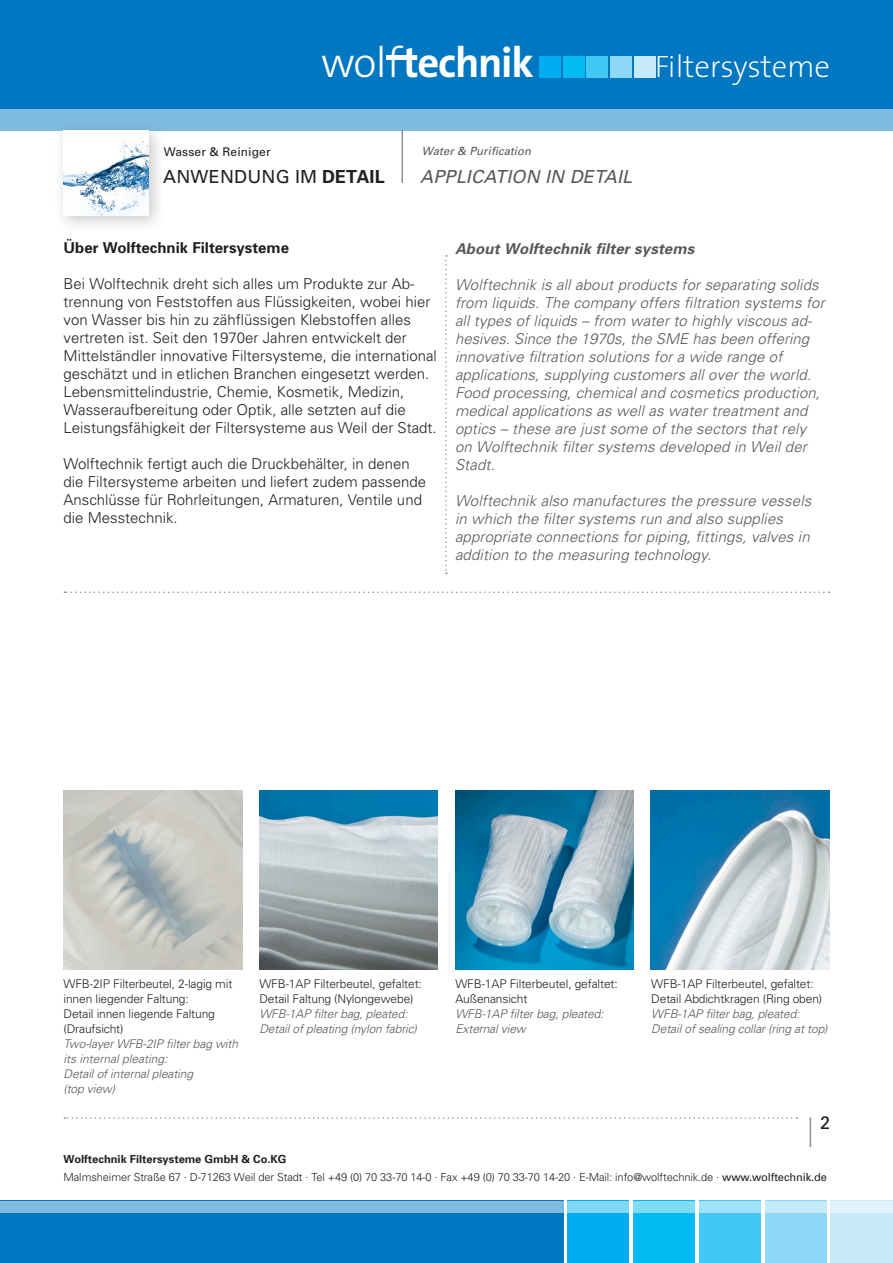
<style>
.page{position:relative;width:893px;height:1263px;background:#fff}
.page>*{position:absolute;margin:0;border:0;box-sizing:border-box;transform-origin:0 0}
.t1{font:700 42.75px "The Sans";letter-spacing:-.03em;color:#fff}
.t2{font:200 31.05px "The Sans";letter-spacing:-.01em;color:#fff}
.t3{font:italic 18px "Univers";letter-spacing:.01em;color:#57585a}
.t4{font:18px "Univers";letter-spacing:.01em;color:#231f20}
.t5{font:italic 300 15px/18px "Univers";letter-spacing:.01em;color:#57585a}
.t6{font:300 15px/18px "Univers";color:#231f20}
.t7{font:italic 700 15px "Univers";letter-spacing:.01em;color:#57585a}
.t8{font:700 15px "Univers";color:#231f20}
.t9{font:300 12px/15px "Univers";letter-spacing:-.01em;color:#231f20}
.t10{font:italic 300 12px/15px "Univers";letter-spacing:-.01em;color:#57585a}
.t11{font:12px "Univers";letter-spacing:.01em;color:#231f20}
.t12{font:italic 11.25px "Univers";letter-spacing:.01em;color:#57585a}
.t13{font:300 11.1px "Univers";letter-spacing:-.01em;color:#231f20}
.t14{font:700 11.1px "Univers";color:#231f20}
.s1{font-weight:300}
.s2{font-weight:700}
.s3{font-weight:400}
</style>
<div class="page">
<img style="left:64px;top:791px;width:178px;height:178px">
<img style="left:455px;top:791px;width:179px;height:178px">
<img style="left:259px;top:791px;width:179px;height:178px">
<img style="left:651px;top:791px;width:178px;height:178px">
<div style="left:0;top:0;width:893px;height:130px;background:#0077c0"></div>
<div style="left:0;top:109px;width:893px;height:22px;background:#7fbadf"></div>
<div style="left:387px;top:55px;width:30px;height:5px;background:#fff"></div>
<div style="left:539px;top:56px;width:22px;height:22px;background:#00aeef"></div>
<div style="left:586px;top:56px;width:22px;height:22px;background:#40c7f4"></div>
<div style="left:563px;top:56px;width:21px;height:22px;background:#00baf1"></div>
<div style="left:610px;top:56px;width:22px;height:22px;background:#8dd7f7"></div>
<div style="left:634px;top:56px;width:21px;height:22px;background:#c6eafa"></div>
<svg style="left:445px;top:255px;width:2px;height:319px"></svg>
<div style="left:567px;top:1201px;width:62px;height:62px;background:#00aeef"></div>
<div style="left:633px;top:1201px;width:62px;height:62px;background:#00baf1"></div>
<div style="left:699px;top:1201px;width:62px;height:62px;background:#40c7f4"></div>
<div style="left:765px;top:1201px;width:62px;height:62px;background:#8dd7f7"></div>
<div style="left:831px;top:1201px;width:62px;height:62px;background:#c6eafa"></div>
<div style="left:0;top:1201px;width:563px;height:62px;background:#0077c0"></div>
<svg style="left:0;top:1201px;width:893px;height:11px;background:#8fc9e8"></svg>
<div style="left:52px;top:119px;width:114px;height:114px;background:#231f20;opacity:.25"></div>
<img style="left:64px;top:131px;width:85px;height:85px">
<hr style="left:402px;top:130px;width:1px;height:53px;background:#231f20">
<hr style="left:810px;top:1117px;width:1px;height:30px;background:#231f20">
<svg style="left:64px;top:1117px;width:733px;height:2px"></svg>
<svg style="left:64px;top:591px;width:765px;height:2px"></svg>
<p class="t1" style="left:321px;top:27px;width:214px"><span class="s1">wolf</span>technik</p>
<p class="t2" style="left:655px;top:41px;width:177px">Filtersysteme</p>
<p class="t11" style="left:164px;top:144px;width:108px">Wasser &amp; Reiniger</p>
<p class="t12" style="left:422px;top:144px;width:111px">Water &amp; Purification</p>
<p class="t4" style="left:163px;top:165px;width:223px">ANWENDUNG IM <span class="s2">DETAIL</span></p>
<p class="t3" style="left:420px;top:165px;width:213px">APPLICATION IN DETAIL</p>
<p class="t8" style="left:64px;top:238px;width:227px">Über Wolftechnik Filtersysteme</p>
<p class="t6" style="left:64px;top:275px;width:375px">Bei Wolftechnik dreht sich alles um Produkte zur Ab&shy;trennung von Feststoffen aus Flüssigkeiten, wobei hier von Wasser bis hin zu zähflüssigen Klebstoffen alles vertreten ist. Seit den 1970er Jahren entwickelt der Mittelständler innovative Filtersysteme, die international geschätzt und in etlichen Branchen eingesetzt werden.<br>Lebensmittelindustrie, Chemie, Kosmetik, Medizin, Wasseraufbereitung oder Optik, alle setzten auf die Leistungsfähigkeit der Filtersysteme aus Weil der Stadt.</p>
<p class="t6" style="left:64px;top:455px;width:364px">Wolftechnik fertigt auch die Druckbehälter, in denen die Filtersysteme arbeiten und liefert zudem passende Anschlüsse für Rohrleitungen, Armaturen, Ventile und die Messtechnik.</p>
<p class="t7" style="left:455px;top:239px;width:241px">About Wolftechnik filter systems</p>
<p class="t5" style="left:455px;top:275px;width:371px">Wolftechnik is all about products for separating solids from liquids. The company offers filtration systems for all types of liquids – from water to highly viscous ad&shy;hesives. Since the 1970s, the SME has been offering innovative filtration solutions for a wide range of applications, supplying customers all over the world.<br>Food processing, chemical and cosmetics production, medical applications as well as water treatment and optics – these are just some of the sectors that rely on Wolftechnik filter systems developed in Weil der Stadt.</p>
<p class="t5" style="left:455px;top:491px;width:358px">Wolftechnik also manufactures the pressure vessels</p>
<p class="t5" style="left:455px;top:509px;width:329px">in which the filter systems run and also supplies</p>
<p class="t5" style="left:455px;top:527px;width:356px">appropriate connections for piping, fittings, valves in addition to the measuring technology.</p>
<p class="t9" style="left:64px;top:976px;width:170px">WFB-2IP Filterbeutel, 2-lagig mit innen liegender Faltung:</p>
<p class="t9" style="left:64px;top:1006px;width:153px">Detail innen liegende Faltung (Draufsicht)</p>
<p class="t10" style="left:64px;top:1036px;width:176px">Two-layer WFB-2IP filter bag with its internal pleating:</p>
<p class="t10" style="left:64px;top:1066px;width:131px">Detail of internal pleating</p>
<p class="t10" style="left:64px;top:1081px;width:53px">(top view)</p>
<p class="t9" style="left:259px;top:976px;width:164px">WFB-1AP Filterbeutel, gefaltet:<br>Detail Faltung (Nylongewebe)</p>
<p class="t10" style="left:259px;top:1006px;width:150px">WFB-1AP filter bag, pleated:</p>
<p class="t10" style="left:259px;top:1021px;width:159px">Detail of pleating (nylon fabric)</p>
<p class="t9" style="left:455px;top:976px;width:164px">WFB-1AP Filterbeutel, gefaltet:<br>Außenansicht</p>
<p class="t10" style="left:455px;top:1006px;width:150px">WFB-1AP filter bag, pleated:<br>External view</p>
<p class="t9" style="left:651px;top:976px;width:173px">WFB-1AP Filterbeutel, gefaltet:<br>Detail Abdichtkragen (Ring oben)</p>
<p class="t10" style="left:651px;top:1006px;width:150px">WFB-1AP filter bag, pleated:</p>
<p class="t10" style="left:651px;top:1021px;width:178px">Detail of sealing collar (ring at top)</p>
<p class="t4" style="left:820px;top:1111px;width:12px">2</p>
<p class="t14" style="left:64px;top:1152px;width:225px">Wolftechnik Filtersysteme GmbH &amp; Co.KG</p>
<p class="t13" style="left:64px;top:1170px;width:765px">Malmsheimer Straße 67 . D-71263 Weil der Stadt . Tel +49 (0) 70 33-70 14-0 . Fax +49 (0) 70 33-70 14-20 . E-Mail: info@wolftechnik.de . <span class="s3">www.wolftechnik.de</span></p>
</div>
